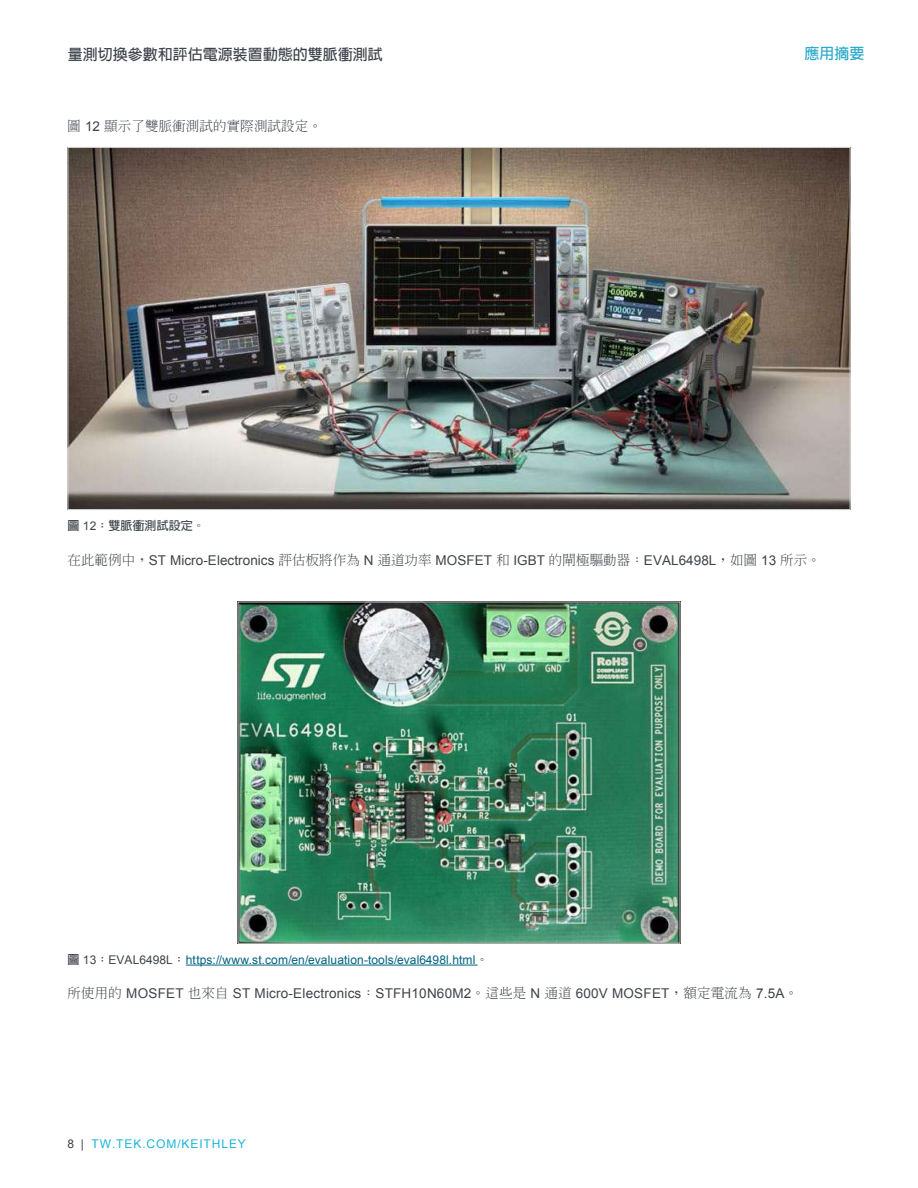
<style>
.page{position:relative;width:918px;height:1188px;background:#fff}
.page>*{position:absolute;margin:0;border:0;box-sizing:border-box;transform-origin:0 0}
.t1{font:700 15px "Lin Gothic";color:#3e434a}
.t2{font:700 15px "Lin Gothic";color:#27a9c9}
.t3{font:13.5px "Arial";letter-spacing:.015em;color:#3e434a}
.t4{font:300 13.5px "Adobe Ming Std";letter-spacing:.01em;color:#3e434a}
.t5{font:12px "Arial";letter-spacing:.01em;color:#006281}
.t6{font:12px "Arial";letter-spacing:.075em;color:#1cb5d8}
.t7{font:700 12px "Lin Gothic";letter-spacing:.005em;color:#3e434a}
.s1{font-family:"Arial";font-weight:400}
.s2{font-family:"Adobe Ming Std";font-weight:300}
.s3{font-family:"Lin Gothic";font-weight:700;color:#3e434a}
.s4{color:#3e434a}
.s5{font-family:"Adobe Ming Std";font-weight:300;color:#3e434a}
</style>
<div class="page">
<hr style="left:186px;top:965px;width:292px;height:1px;background:#006281">
<img style="left:70px;top:149px;width:778px;height:359px">
<img style="left:240px;top:604px;width:438px;height:338px">
<p class="t1" style="left:68px;top:47px;width:316px">量測切換參數和評估電源裝置動態的雙脈衝測試</p>
<p class="t2" style="left:805px;top:45px;width:61px">應用摘要</p>
<p class="t4" style="left:68px;top:119px;width:256px">圖 <span class="s1">12</span> 顯示了雙脈衝測試的實際測試設定。</p>
<p class="t7" style="left:68px;top:519px;width:139px">圖 <span class="s1">12</span>：雙脈衝測試設定。</p>
<p class="t3" style="left:68px;top:551px;width:755px"><span class="s2">在此範例中，</span>ST Micro-Electronics <span class="s2">評估板將作為</span> N <span class="s2">通道功率</span> MOSFET <span class="s2">和</span> IGBT <span class="s2">的閘極驅動器：</span>EVAL6498L<span class="s2">，如圖</span> 13 <span class="s2">所示。</span></p>
<p class="t5" style="left:68px;top:952px;width:422px"><span class="s3">圖</span> <span class="s4">13</span><span class="s3">：</span><span class="s4">EVAL6498L</span><span class="s3">：</span>https://www.st.com/en/evaluation-tools/eval6498l.html<span class="s5">。</span></p>
<p class="t3" style="left:68px;top:985px;width:732px"><span class="s2">所使用的</span> MOSFET <span class="s2">也來自</span> ST Micro-Electronics<span class="s2">：</span>STFH10N60M2<span class="s2">。這些是</span> N <span class="s2">通道</span> 600V MOSFET<span class="s2">，額定電流為</span> 7.5A<span class="s2">。</span></p>
<p class="t6" style="left:68px;top:1135px;width:180px"><span class="s4">8 |</span> TW.TEK.COM/KEITHLEY</p>
</div>
